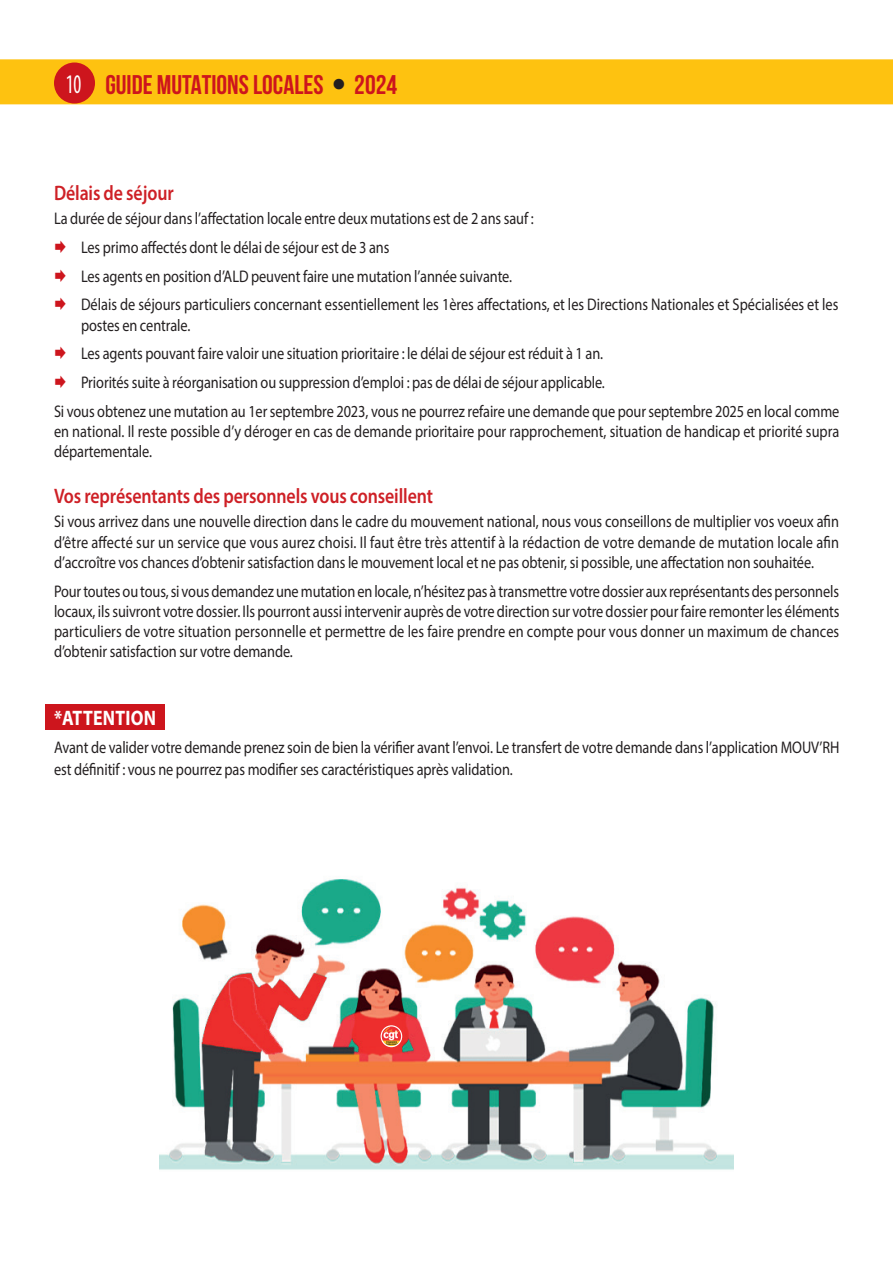
<style>
.page{position:relative;width:893px;height:1263px;background:#fff}
.page>*{position:absolute;margin:0;border:0;box-sizing:border-box;transform-origin:0 0}
.t1{font:700 27px "Bebas Neue";color:#cd151d}
.t2{font:600 21px "Myriad Pro";letter-spacing:-.005em;color:#ce2026;scale:.85 1}
.t3{font:700 21px "Myriad Pro";letter-spacing:.015em;color:#fff;scale:.85 1}
.t4{font:16.8px/20.2px "Myriad Pro";letter-spacing:-.005em;color:#231f20;scale:.85 1}
.s1{font-family:"Myriad Pro";font-weight:400;font-stretch:condensed;color:#fff}
</style>
<div class="page">
<div style="left:0;top:59px;width:893px;height:45px;background:#fec210"></div>
<div style="left:54px;top:63px;width:41px;height:41px;background:#cd151d;border-radius:50%"></div>
<div style="left:45px;top:704px;width:120px;height:26px;background:#cd151d"></div>
<img style="left:159px;top:879px;width:574px;height:291px">
<img style="left:381px;top:1026px;width:21px;height:21px;border-radius:10px">
<div style="left:381px;top:1025px;width:21px;height:22px;border:1px solid #fff;border-radius:50%"></div>
<h1 class="t1" style="left:66px;top:70px;width:333px"><span class="s1">10</span> GUIDE MUTATIONS LOCALES 2024</h1>
<p class="t2" style="left:54px;top:179px;width:142px">Délais de séjour</p>
<p class="t4" style="left:81px;top:204px;width:893px;line-height:28.8px;text-indent:-27px">La durée de séjour dans l’affectation locale entre deux mutations est de 2 ans sauf :<br>Les primo affectés dont le délai de séjour est de 3 ans<br>Les agents en position d’ALD peuvent faire une mutation l’année suivante.<br>Délais de séjours particuliers concernant essentiellement les 1ères affectations, et les Directions Nationales et Spécialisées et les</p>
<p class="t4" style="left:81px;top:315px;width:130px">postes en centrale.</p>
<p class="t4" style="left:81px;top:343px;width:616px">Les agents pouvant faire valoir une situation prioritaire : le délai de séjour est réduit à 1 an.</p>
<p class="t4" style="left:81px;top:372px;width:618px">Priorités suite à réorganisation ou suppression d’emploi : pas de délai de séjour applicable.</p>
<p class="t4" style="left:54px;top:401px;width:925px">Si vous obtenez une mutation au 1er septembre 2023, vous ne pourrez refaire une demande que pour septembre 2025 en local comme</p>
<p class="t4" style="left:54px;top:421px;width:925px">en national. Il reste possible d’y déroger en cas de demande prioritaire pour rapprochement, situation de handicap et priorité supra départementale.</p>
<p class="t2" style="left:54px;top:482px;width:447px">Vos représentants des personnels vous conseillent</p>
<p class="t4" style="left:54px;top:511px;width:925px;text-align:justify">Si vous arrivez dans une nouvelle direction dans le cadre du mouvement national, nous vous conseillons de multiplier vos voeux afin d’être affecté sur un service que vous aurez choisi. Il faut être très attentif à la rédaction de votre demande de mutation locale afin d’accroître vos chances d’obtenir satisfaction dans le mouvement local et ne pas obtenir, si possible, une affectation non souhaitée.</p>
<p class="t4" style="left:54px;top:581px;width:926px;text-align:justify">Pour toutes ou tous, si vous demandez une mutation en locale, n’hésitez pas à transmettre votre dossier aux représentants des personnels locaux, ils suivront votre dossier. Ils pourront aussi intervenir auprès de votre direction sur votre dossier pour faire remonter les éléments particuliers de votre situation personnelle et permettre de les faire prendre en compte pour vous donner un maximum de chances d’obtenir satisfaction sur votre demande.</p>
<p class="t3" style="left:54px;top:704px;width:122px">*ATTENTION</p>
<p class="t4" style="left:54px;top:736px;width:925px;line-height:21.6px">Avant de valider votre demande prenez soin de bien la vérifier avant l’envoi. Le transfert de votre demande dans l’application MOUV’RH est définitif : vous ne pourrez pas modifier ses caractéristiques après validation.</p>
</div>
